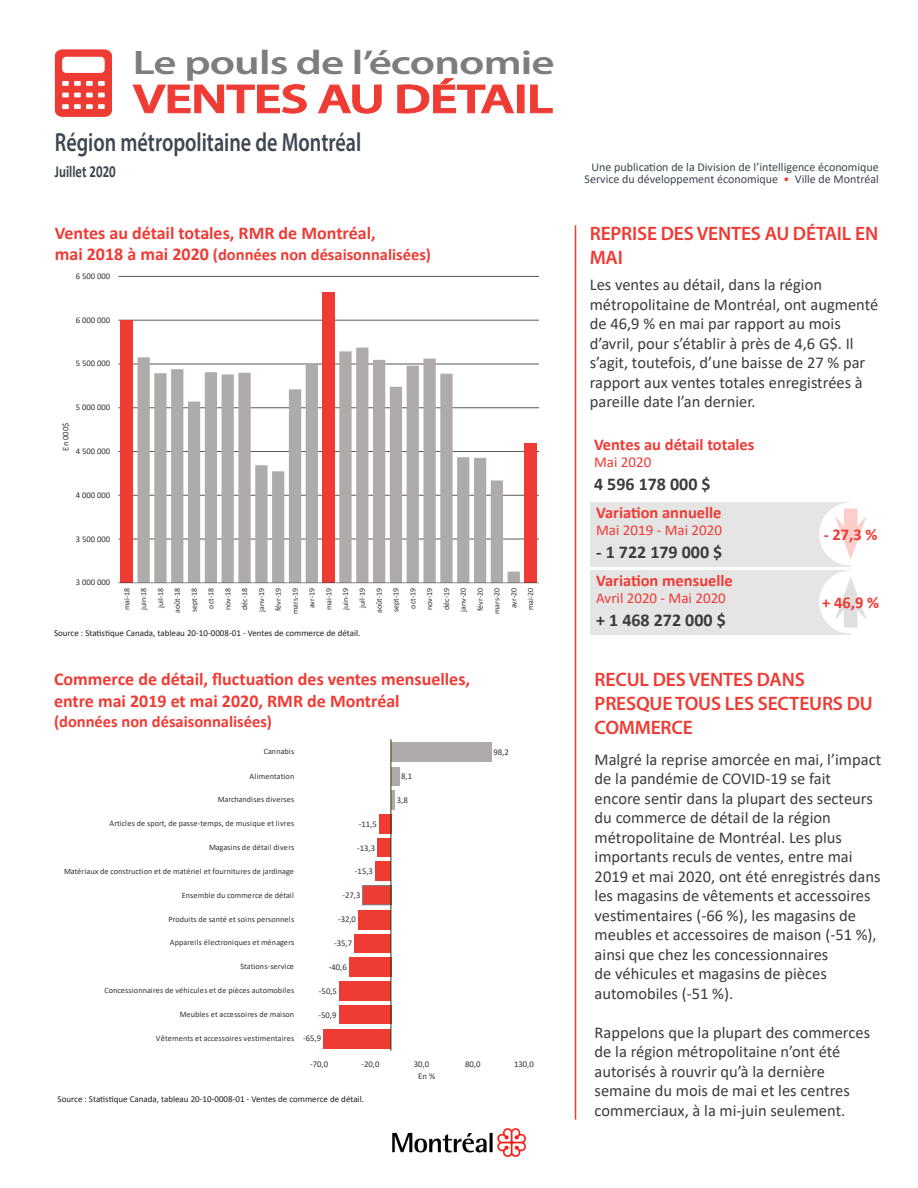
<style>
.page{position:relative;width:918px;height:1188px;background:#fff}
.page>*{position:absolute;margin:0;border:0;box-sizing:border-box;transform-origin:0 0}
.t1{font:600 41.1px "Myriad Pro";letter-spacing:-.02em;color:#ee3b34;scale:1.32 1}
.t2{font:600 34.2px "Myriad Pro";letter-spacing:-.02em;color:#7d7d7d;scale:1.32 1}
.t3{font:600 26.25px "Myriad Pro";color:#3e4651;scale:.77 1}
.t4{font:600 19.5px/24px "Myriad Pro";letter-spacing:-.01em;color:#ee3b34}
.t5{font:700 18px "Calibri";color:#ee3b34}
.t6{font:700 18px "Calibri";color:#3c3c40}
.t7{font:700 16.8px "Calibri";color:#3e4651;scale:.77 1}
.t8{font:16.5px/19.5px "Calibri";color:#3c3c40}
.t9{font:700 16.5px "Calibri";color:#ee3b34}
.t10{font:15px "Calibri";color:#ee3b34}
.t11{font:12px "Calibri";color:#3e4651}
.Source{font:9px "Calibri";color:#231f20}
.t12{font:8.7px "Calibri";color:#333}
.t13{font:8.7px "Calibri";color:#3c3c40}
.t14{font:8.25px "Calibri";letter-spacing:.01em;color:#333}
.t15{font:7.95px/16.8px "Calibri";color:#333;text-align:right}
.s1{font-size:18px}
.s2{color:#ee3b34}
</style>
<div class="page">
<img style="left:392px;top:1128px;width:134px;height:29px">
<svg style="left:133px;top:84px;width:174px;height:30px"></svg>
<svg style="left:318px;top:84px;width:64px;height:30px"></svg>
<svg style="left:397px;top:78px;width:117px;height:36px"></svg>
<div style="left:517px;top:85px;width:7px;height:28px;border:1px solid #ee3b34"></div>
<svg style="left:530px;top:84px;width:23px;height:29px"></svg>
<svg style="left:55px;top:49px;width:57px;height:68px"></svg>
<hr style="left:118px;top:539px;width:421px;height:1px;background:#595959">
<hr style="left:118px;top:495px;width:421px;height:1px;background:#595959">
<hr style="left:118px;top:451px;width:421px;height:1px;background:#595959">
<hr style="left:118px;top:408px;width:421px;height:1px;background:#595959">
<hr style="left:118px;top:364px;width:421px;height:1px;background:#595959">
<hr style="left:118px;top:320px;width:421px;height:1px;background:#595959">
<hr style="left:118px;top:276px;width:421px;height:1px;background:#595959">
<div style="left:121px;top:320px;width:12px;height:263px;background:#ee3b34"></div>
<div style="left:323px;top:292px;width:12px;height:291px;background:#ee3b34"></div>
<div style="left:524px;top:443px;width:13px;height:140px;background:#ee3b34"></div>
<svg style="left:138px;top:348px;width:382px;height:235px;fill:#afabab"></svg>
<hr style="left:118px;top:583px;width:421px;height:1px;background:#dededf">
<div style="left:324px;top:1029px;width:67px;height:19px;background:#ee3b34"></div>
<div style="left:339px;top:1006px;width:52px;height:18px;background:#ee3b34"></div>
<div style="left:339px;top:982px;width:52px;height:19px;background:#ee3b34"></div>
<div style="left:349px;top:958px;width:42px;height:19px;background:#ee3b34"></div>
<div style="left:355px;top:934px;width:36px;height:19px;background:#ee3b34"></div>
<div style="left:358px;top:910px;width:33px;height:19px;background:#ee3b34"></div>
<div style="left:363px;top:886px;width:28px;height:19px;background:#ee3b34"></div>
<div style="left:362px;top:885px;width:29px;height:20px;border:1px solid #808080"></div>
<div style="left:375px;top:862px;width:16px;height:19px;background:#ee3b34"></div>
<div style="left:378px;top:838px;width:13px;height:19px;background:#ee3b34"></div>
<div style="left:379px;top:814px;width:12px;height:19px;background:#ee3b34"></div>
<hr style="left:391px;top:790px;width:4px;height:19px;background:#afabab">
<div style="left:391px;top:767px;width:8px;height:18px;background:#afabab"></div>
<div style="left:391px;top:743px;width:101px;height:19px;background:#afabab"></div>
<hr style="left:391px;top:740px;width:1px;height:310px;background:#330">
<hr style="left:575px;top:225px;width:1px;height:895px;background:#ee3b34">
<div style="left:590px;top:502px;width:261px;height:64px;background:#e5e5e5"></div>
<div style="left:590px;top:570px;width:261px;height:64px;background:#e5e5e5"></div>
<div style="left:819px;top:502px;width:63px;height:64px;background:#fff;border-radius:50%"></div>
<div style="left:844px;top:509px;width:13px;height:25px;background:#fbcecc"></div>
<svg style="left:835px;top:516px;width:32px;height:43px"></svg>
<div style="left:819px;top:571px;width:63px;height:63px;background:#fff;border-radius:50%"></div>
<div style="left:844px;top:602px;width:13px;height:26px;background:#dfdfdf"></div>
<svg style="left:835px;top:577px;width:31px;height:43px"></svg>
<p class="t2" style="left:133px;top:40px;width:321px">Le pouls de l’économie</p>
<p class="t1" style="left:133px;top:73px;width:320px">VENTES AU DÉTAIL</p>
<p class="t3" style="left:55px;top:126px;width:399px">Région métropolitaine de Montréal</p>
<p class="t7" style="left:55px;top:159px;width:81px">Juillet 2020</p>
<p class="t5" style="left:55px;top:220px;width:322px">Ventes au détail totales, RMR de Montréal,</p>
<p class="t9" style="left:55px;top:243px;width:378px"><span class="s1">mai 2018 à mai 2020</span> (données non désaisonnalisées)</p>
<p class="t12" style="left:76px;top:270px;width:36px">6 500 000</p>
<p class="t12" style="left:76px;top:314px;width:36px">6 000 000</p>
<p class="t12" style="left:76px;top:357px;width:36px">5 500 000</p>
<p class="t12" style="left:76px;top:401px;width:36px">5 000 000</p>
<p class="t13" style="left:59px;top:451px;width:30px;rotate:-90deg">En 000$</p>
<p class="t12" style="left:76px;top:445px;width:36px">4 500 000</p>
<p class="t12" style="left:76px;top:489px;width:36px">4 000 000</p>
<p class="t12" style="left:76px;top:533px;width:36px">3 500 000</p>
<p class="t12" style="left:76px;top:576px;width:36px">3 000 000</p>
<p class="t15" style="left:118px;top:614px;width:28px;rotate:-90deg">mai-18 juin-18 juil-18 août-18 sept-18 oct-18 nov-18 déc-18 janv-19 févr-19 mars-19 avr-19 mai-19 juin-19 juil-19 août-19 sept-19 oct-19 nov-19 déc-19 janv-20 févr-20 mars-20 avr-20 mai-20</p>
<p class="Source" style="left:54px;top:627px;width:308px">Source : Statistique Canada, tableau 20-10-0008-01 - Ventes de commerce de détail.</p>
<p class="t5" style="left:54px;top:667px;width:418px">Commerce de détail, fluctuation des ventes mensuelles,</p>
<p class="t5" style="left:54px;top:688px;width:347px">entre mai 2019 et mai 2020, RMR de Montréal</p>
<p class="t9" style="left:54px;top:710px;width:220px">(données non désaisonnalisées)</p>
<p class="t14" style="left:264px;top:746px;width:32px">Cannabis</p>
<p class="t14" style="left:250px;top:770px;width:46px">Alimentation</p>
<p class="t12" style="left:401px;top:770px;width:12px">8,1</p>
<p class="t14" style="left:218px;top:794px;width:78px">Marchandises diverses</p>
<p class="t12" style="left:397px;top:794px;width:12px">3,8</p>
<p class="t14" style="left:109px;top:818px;width:186px">Articles de sport, de passe-temps, de musique et livres</p>
<p class="t12" style="left:359px;top:818px;width:20px">-11,5</p>
<p class="t14" style="left:209px;top:842px;width:87px">Magasins de détail divers</p>
<p class="t12" style="left:357px;top:842px;width:20px">-13,3</p>
<p class="t14" style="left:64px;top:865px;width:231px">Matériaux de construction et de matériel et fournitures de jardinage</p>
<p class="t12" style="left:355px;top:865px;width:20px">-15,3</p>
<p class="t14" style="left:182px;top:889px;width:114px">Ensemble du commerce de détail</p>
<p class="t12" style="left:342px;top:889px;width:20px">-27,3</p>
<p class="t14" style="left:168px;top:913px;width:127px">Produits de santé et soins personnels</p>
<p class="t12" style="left:338px;top:913px;width:20px">-32,0</p>
<p class="t14" style="left:170px;top:937px;width:126px">Appareils électroniques et ménagers</p>
<p class="t12" style="left:334px;top:937px;width:20px">-35,7</p>
<p class="t14" style="left:240px;top:961px;width:55px">Stations-service</p>
<p class="t12" style="left:329px;top:961px;width:20px">-40,6</p>
<p class="t14" style="left:105px;top:985px;width:191px">Concessionnaires de véhicules et de pièces automobiles</p>
<p class="t12" style="left:319px;top:985px;width:20px">-50,5</p>
<p class="t14" style="left:180px;top:1008px;width:116px">Meubles et accessoires de maison</p>
<p class="t12" style="left:318px;top:1009px;width:20px">-50,9</p>
<p class="t14" style="left:156px;top:1032px;width:140px">Vêtements et accessoires vestimentaires</p>
<p class="t12" style="left:303px;top:1032px;width:20px">-65,9</p>
<p class="t12" style="left:493px;top:746px;width:17px">98,2</p>
<p class="t12" style="left:310px;top:1058px;width:20px">-70,0</p>
<p class="t12" style="left:361px;top:1058px;width:20px">-20,0</p>
<p class="t12" style="left:414px;top:1058px;width:17px">30,0</p>
<p class="t12" style="left:465px;top:1058px;width:17px">80,0</p>
<p class="t12" style="left:514px;top:1058px;width:21px">130,0</p>
<p class="Source" style="left:58px;top:1093px;width:308px">Source : Statistique Canada, tableau 20-10-0008-01 - Ventes de commerce de détail.</p>
<p class="t12" style="left:418px;top:1070px;width:19px">En %</p>
<p class="t11" style="left:592px;top:158px;width:289px">Une publication de la Division de l’intelligence économique</p>
<p class="t11" style="left:585px;top:170px;width:296px">Service du développement économique <span class="s2">•</span> Ville de Montréal</p>
<p class="t4" style="left:590px;top:221px;width:290px">REPRISE DES VENTES AU DÉTAIL EN<br>MAI</p>
<p class="t8" style="left:590px;top:275px;width:290px">Les ventes au détail, dans la région métropolitaine de Montréal, ont augmenté de 46,9 % en mai par rapport au mois d’avril, pour s’établir à près de 4,6 G$. Il s’agit, toutefois, d’une baisse de 27 % par rapport aux ventes totales enregistrées à pareille date l’an dernier.</p>
<p class="t9" style="left:594px;top:433px;width:162px">Ventes au détail totales</p>
<p class="t10" style="left:594px;top:451px;width:59px">Mai 2020</p>
<p class="t6" style="left:594px;top:471px;width:118px">4 596 178 000 $</p>
<p class="t9" style="left:596px;top:501px;width:127px">Variation annuelle</p>
<p class="t10" style="left:596px;top:519px;width:127px">Mai 2019 - Mai 2020</p>
<p class="t6" style="left:596px;top:539px;width:128px">- 1 722 179 000 $</p>
<p class="t9" style="left:596px;top:569px;width:138px">Variation mensuelle</p>
<p class="t10" style="left:596px;top:588px;width:131px">Avril 2020 - Mai 2020</p>
<p class="t6" style="left:596px;top:607px;width:131px">+ 1 468 272 000 $</p>
<p class="t9" style="left:824px;top:523px;width:55px">- 27,3 %</p>
<p class="t9" style="left:822px;top:591px;width:59px">+ 46,9 %</p>
<p class="t4" style="left:595px;top:667px;width:280px">RECUL DES VENTES DANS<br>PRESQUE TOUS LES SECTEURS DU<br>COMMERCE</p>
<p class="t8" style="left:595px;top:749px;width:288px">Malgré la reprise amorcée en mai, l’impact de la pandémie de COVID-19 se fait encore sentir dans la plupart des secteurs du commerce de détail de la région métropolitaine de Montréal. Les plus importants reculs de ventes, entre mai 2019 et mai 2020, ont été enregistrés dans les magasins de vêtements et accessoires vestimentaires (-66 %), les magasins de meubles et accessoires de maison (-51 %), ainsi que chez les concessionnaires<br>de véhicules et magasins de pièces automobiles (-51 %).</p>
<p class="t8" style="left:595px;top:1022px;width:277px">Rappelons que la plupart des commerces de la région métropolitaine n’ont été autorisés à rouvrir qu’à la dernière semaine du mois de mai et les centres commerciaux, à la mi-juin seulement.</p>
</div>
